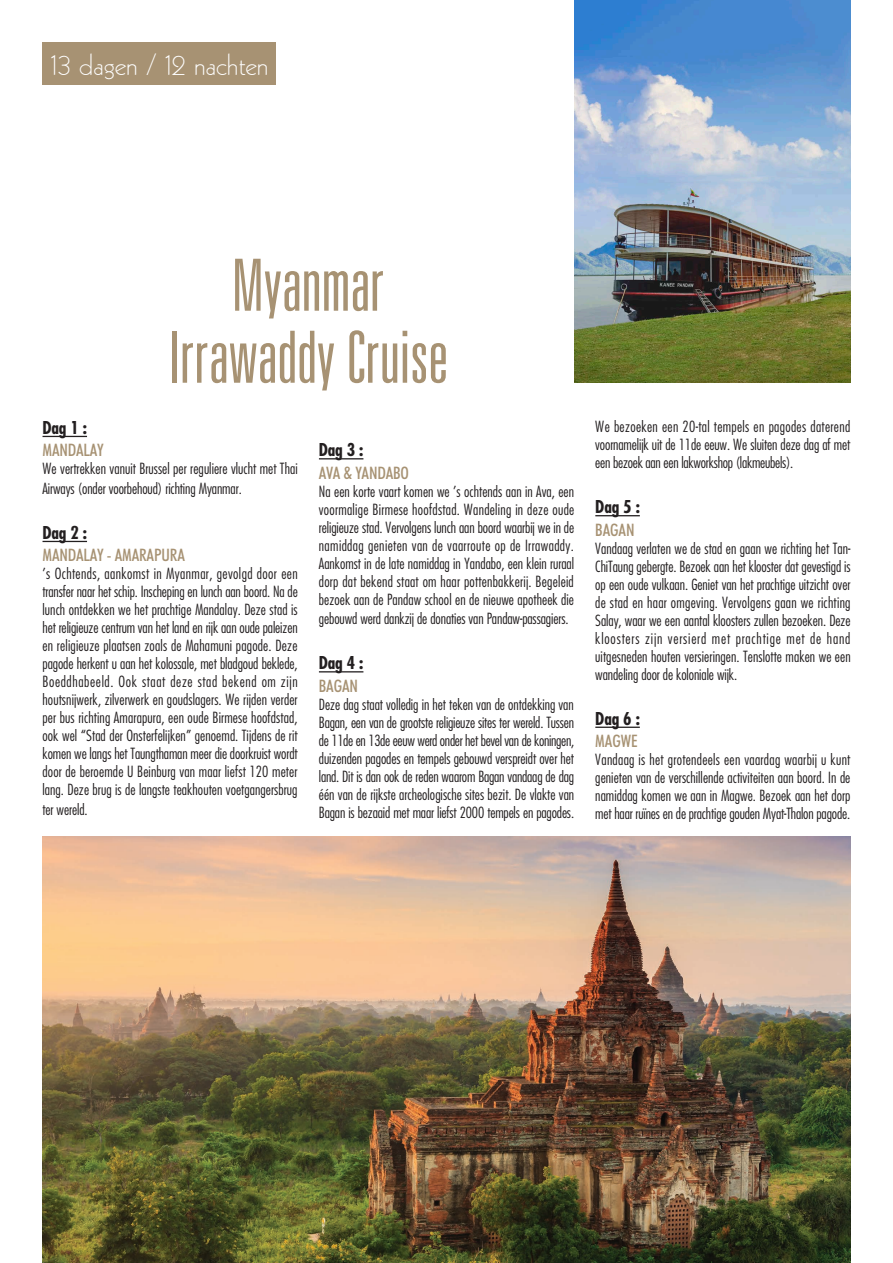
<style>
.page{position:relative;width:893px;height:1263px;background:#fff}
.page>*{position:absolute;margin:0;border:0;box-sizing:border-box;transform-origin:0 0}
.Normal_e{font:300 ultra-condensed 72px/72px "Univers LT Std";letter-spacing:-.005em;color:#a79273;text-align:center}
.Normal_e-2{font:300 30px "Kabel";color:#fff}
.PARCOURS_BODY{font:500 condensed 17.25px "Futura BT";letter-spacing:-.005em;color:#a79273}
.PARCOURS_BODY-2{font:700 condensed 17.25px "Futura";letter-spacing:-.005em;color:#231f20}
.PARCOURS_BODY-3{font:300 condensed 15px/18px "Futura LT";letter-spacing:-.005em;color:#231f20;text-align:justify}
</style>
<div class="page">
<img style="left:43px;top:836px;width:807px;height:427px">
<hr style="left:43px;top:436px;width:44px;height:1px;background:#231f20">
<hr style="left:43px;top:541px;width:44px;height:1px;background:#231f20">
<hr style="left:319px;top:458px;width:44px;height:1px;background:#231f20">
<hr style="left:319px;top:671px;width:44px;height:1px;background:#231f20">
<hr style="left:595px;top:515px;width:45px;height:1px;background:#231f20">
<hr style="left:595px;top:727px;width:45px;height:1px;background:#231f20">
<img style="left:574px;top:0;width:276px;height:383px">
<div style="left:43px;top:43px;width:233px;height:42px;background:#a79273"></div>
<p class="Normal_e-2" style="left:50px;top:48px;width:220px">13 dagen / 12 nachten</p>
<p class="Normal_e" style="left:168px;top:249px;width:282px">Myanmar<br>Irrawaddy Cruise</p>
<p class="PARCOURS_BODY-2" style="left:43px;top:416px;width:46px">Dag 1 :</p>
<p class="PARCOURS_BODY" style="left:43px;top:440px;width:63px">MANDALAY</p>
<p class="PARCOURS_BODY-3" style="left:43px;top:459px;width:257px;line-height:19.5px">We vertrekken vanuit Brussel per reguliere vlucht met Thai<br>Airways (onder voorbehoud) richting Myanmar.</p>
<p class="PARCOURS_BODY-2" style="left:43px;top:521px;width:46px">Dag 2 :</p>
<p class="PARCOURS_BODY" style="left:43px;top:545px;width:144px">MANDALAY - AMARAPURA</p>
<p class="PARCOURS_BODY-3" style="left:43px;top:565px;width:257px">’s Ochtends, aankomst in Myanmar, gevolgd door een transfer naar het schip. Inscheping en lunch aan boord. Na de lunch ontdekken we het prachtige Mandalay. Deze stad is het religieuze centrum van het land en rijk aan oude paleizen en religieuze plaatsen zoals de Mahamuni pagode. Deze pagode herkent u aan het kolossale, met bladgoud beklede, Boeddhabeeld. Ook staat deze stad bekend om zijn houtsnijwerk, zilverwerk en goudslagers. We rijden verder per bus richting Amarapura, een oude Birmese hoofdstad, ook wel “Stad der Onsterfelijken” genoemd. Tijdens de rit komen we langs het Taungthaman meer die doorkruist wordt door de beroemde U Beinburg van maar liefst 120 meter lang. Deze brug is de langste teakhouten voetgangersbrug</p>
<p class="PARCOURS_BODY-3" style="left:43px;top:800px;width:47px">ter wereld.</p>
<p class="PARCOURS_BODY-2" style="left:319px;top:439px;width:46px">Dag 3 :</p>
<p class="PARCOURS_BODY" style="left:319px;top:462px;width:92px">AVA &amp; YANDABO</p>
<p class="PARCOURS_BODY-3" style="left:319px;top:482px;width:257px">Na een korte vaart komen we ’s ochtends aan in Ava, een voormalige Birmese hoofdstad. Wandeling in deze oude religieuze stad. Vervolgens lunch aan boord waarbij we in de namiddag genieten van de vaarroute op de Irrawaddy.<br>Aankomst in de late namiddag in Yandabo, een klein ruraal dorp dat bekend staat om haar pottenbakkerij. Begeleid bezoek aan de Pandaw school en de nieuwe apotheek die</p>
<p class="PARCOURS_BODY-3" style="left:319px;top:610px;width:251px">gebouwd werd dankzij de donaties van Pandaw-passagiers.</p>
<p class="PARCOURS_BODY-2" style="left:319px;top:652px;width:46px">Dag 4 :</p>
<p class="PARCOURS_BODY" style="left:319px;top:675px;width:41px">BAGAN</p>
<p class="PARCOURS_BODY-3" style="left:319px;top:695px;width:257px">Deze dag staat volledig in het teken van de ontdekking van Bagan, een van de grootste religieuze sites ter wereld. Tussen de 11de en 13de eeuw werd onder het bevel van de koningen, duizenden pagodes en tempels gebouwd verspreidt over het land. Dit is dan ook de reden waarom Bagan vandaag de dag één van de rijkste archeologische sites bezit. De vlakte van Bagan is bezaaid met maar liefst 2000 tempels en pagodes.</p>
<p class="PARCOURS_BODY-3" style="left:595px;top:418px;width:256px">We bezoeken een 20-tal tempels en pagodes daterend voornamelijk uit de 11de eeuw. We sluiten deze dag af met een bezoek aan een lakworkshop (lakmeubels).</p>
<p class="PARCOURS_BODY-2" style="left:595px;top:496px;width:46px">Dag 5 :</p>
<p class="PARCOURS_BODY" style="left:595px;top:519px;width:41px">BAGAN</p>
<p class="PARCOURS_BODY-3" style="left:595px;top:539px;width:257px">Vandaag verlaten we de stad en gaan we richting het Tan-ChiTaung gebergte. Bezoek aan het klooster dat gevestigd is op een oude vulkaan. Geniet van het prachtige uitzicht over de stad en haar omgeving. Vervolgens gaan we richting Salay, waar we een aantal kloosters zullen bezoeken. Deze kloosters zijn versierd met prachtige met de hand uitgesneden houten versieringen. Tenslotte maken we een wandeling door de koloniale wijk.</p>
<p class="PARCOURS_BODY-2" style="left:595px;top:707px;width:46px">Dag 6 :</p>
<p class="PARCOURS_BODY" style="left:595px;top:730px;width:44px">MAGWE</p>
<p class="PARCOURS_BODY-3" style="left:595px;top:751px;width:257px">Vandaag is het grotendeels een vaardag waarbij u kunt genieten van de verschillende activiteiten aan boord. In de namiddag komen we aan in Magwe. Bezoek aan het dorp met haar ruïnes en de prachtige gouden Myat-Thalon pagode.</p>
</div>
